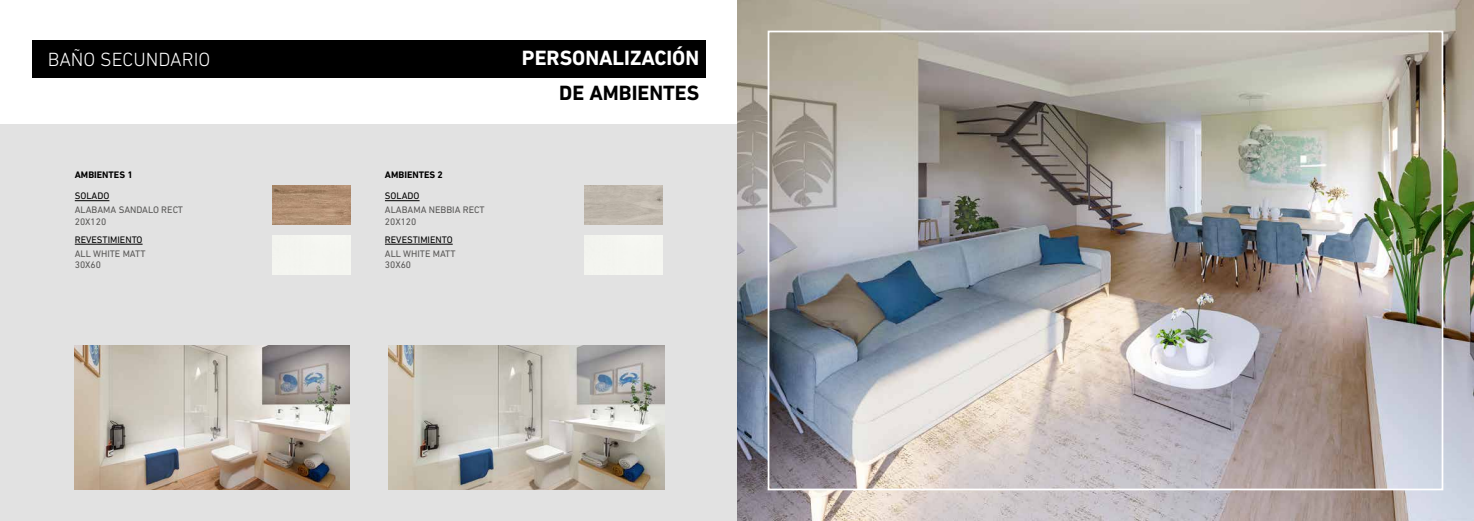
<style>
.page{position:relative;width:1474px;height:521px;background:#fff}
.page>*{position:absolute;margin:0;border:0;box-sizing:border-box;transform-origin:0 0}
.t1{font:700 21px/34.1px "DIN Next LT Pro";color:#fff;text-align:center}
.t2{font:300 19.43px "DIN Next LT Pro";color:#fff}
.t3{font:9.62px/11.5px "DIN Next LT Pro";color:#585756}
.t4{font:9.62px "DIN Next LT Pro";color:#000}
.t5{font:700 9.62px "DIN Next LT Pro";color:#000}
.s1{color:#000}
</style>
<div class="page">
<div style="left:32px;top:40px;width:673px;height:38px;background:#000"></div>
<div style="left:0;top:124px;width:737px;height:397px;background:#e2e2e2"></div>
<img style="left:74px;top:345px;width:276px;height:144px">
<img style="left:389px;top:345px;width:275px;height:144px">
<img style="left:737px;top:0;width:736px;height:521px">
<img style="left:770px;top:34px;width:670px;height:453px">
<div style="left:767px;top:31px;width:676px;height:459px;border:2px solid #fff"></div>
<hr style="left:75px;top:200px;width:34px;height:1px;background:#000">
<hr style="left:385px;top:200px;width:34px;height:1px;background:#000">
<hr style="left:75px;top:244px;width:68px;height:1px;background:#000">
<hr style="left:385px;top:244px;width:68px;height:1px;background:#000">
<div style="left:272px;top:235px;width:78px;height:39px;background:#f4f5f0"></div>
<img style="left:272px;top:185px;width:78px;height:40px">
<div style="left:584px;top:235px;width:78px;height:39px;background:#f4f5f0"></div>
<h2 class="t2" style="left:48px;top:48px;width:164px">BAÑO SECUNDARIO</h2>
<p class="t5" style="left:75px;top:169px;width:59px">AMBIENTES 1</p>
<p class="t5" style="left:385px;top:169px;width:59px">AMBIENTES 2</p>
<p class="t4" style="left:75px;top:190px;width:36px">SOLADO</p>
<p class="t3" style="left:75px;top:204px;width:110px">ALABAMA SANDALO RECT<br>20X120</p>
<p class="t4" style="left:385px;top:190px;width:36px">SOLADO</p>
<p class="t3" style="left:385px;top:204px;width:101px">ALABAMA NEBBIA RECT<br>20X120</p>
<p class="t4" style="left:75px;top:234px;width:69px">REVESTIMIENTO</p>
<p class="t3" style="left:75px;top:247px;width:72px">ALL WHITE MATT<br>30X60</p>
<p class="t4" style="left:385px;top:234px;width:69px">REVESTIMIENTO</p>
<p class="t3" style="left:385px;top:247px;width:72px">ALL WHITE MATT<br>30X60</p>
<h1 class="t1" style="left:522px;top:41px;width:179px">PERSONALIZACIÓN<br>DE <span class="s1">DE AMBIENTES</span></h1>
</div>
